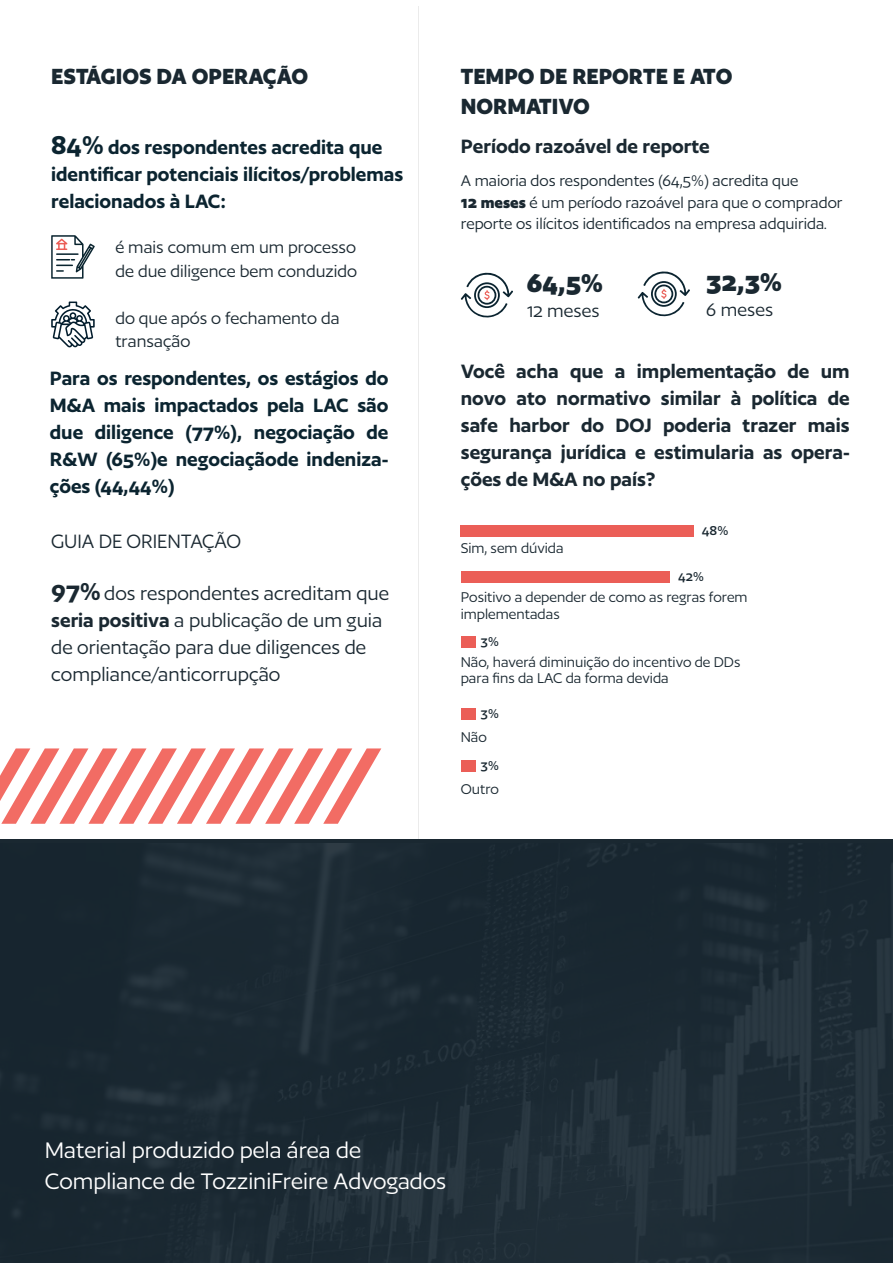
<style>
.page{position:relative;width:893px;height:1263px;background:#fff}
.page>*{position:absolute;margin:0;border:0;box-sizing:border-box;transform-origin:0 0}
.t1{font:700 30px "Author";color:#1a2831}
.t2{font:26.1px/31.3px "Author";color:#fff}
.t3{font:700 25.5px/30px "Author";color:#1a2831}
.t4{font:600 22.5px/27px "Author";color:#0b2430}
.t5{font:600 22.5px/27px "Author";color:#1a2831;text-align:justify}
.t6{font:22.5px/27px "Author";color:#1a2831}
.t7{font:21px "Author";color:#1a2831}
.t8{font:19.5px/23.4px "Author";color:#1a2831}
.t9{font:18px/21.6px "Author";color:#1a2831}
.t10{font:16.5px/16.5px "Author";color:#1a2831}
.t11{font:500 15px "Author";color:#1a2831}
.s1{font-size:30px}
.s2{font-weight:700}
.s3{font-weight:600;font-size:28.5px}
.s4{font-weight:600}
</style>
<div class="page">
<hr style="left:418px;top:6px;width:1px;height:1134px;background:#ebebeb">
<img style="left:0;top:844px;width:893px;height:419px">
<svg style="left:51px;top:235px;width:44px;height:44px"></svg>
<svg style="left:51px;top:302px;width:44px;height:45px"></svg>
<div style="left:461px;top:526px;width:233px;height:11px;background:#eb5e57"></div>
<div style="left:461px;top:571px;width:208px;height:11px;background:#eb5e57"></div>
<div style="left:461px;top:760px;width:14px;height:11px;background:#eb5e57"></div>
<div style="left:461px;top:708px;width:14px;height:11px;background:#eb5e57"></div>
<svg style="left:461px;top:273px;width:52px;height:44px"></svg>
<svg style="left:638px;top:271px;width:52px;height:45px"></svg>
<div style="left:461px;top:636px;width:14px;height:12px;background:#eb5e57"></div>
<svg style="left:0;top:748px;width:381px;height:76px"></svg>
<p class="t3" style="left:51px;top:61px;width:258px">ESTÁGIOS DA OPERAÇÃO</p>
<p class="t4" style="left:51px;top:133px;width:354px"><span class="s1">84%</span> dos respondentes acredita que identificar potenciais ilícitos/problemas relacionados à LAC:</p>
<p class="t8" style="left:115px;top:236px;width:243px">é mais comum em um processo de due diligence bem conduzido</p>
<p class="t8" style="left:115px;top:306px;width:226px">do que após o fechamento da transação</p>
<p class="t3" style="left:461px;top:61px;width:273px">TEMPO DE REPORTE E ATO<br>NORMATIVO</p>
<p class="t5" style="left:461px;top:133px;width:250px">Período razoável de reporte</p>
<p class="t9" style="left:461px;top:170px;width:383px">A maioria dos respondentes (64,5%) acredita que<br><span class="s2">12 meses</span> é um período razoável para que o comprador reporte os ilícitos identificados na empresa adquirida.</p>
<h1 class="t1" style="left:527px;top:268px;width:78px">64,5%</h1>
<h1 class="t1" style="left:706px;top:266px;width:77px">32,3%</h1>
<p class="t7" style="left:706px;top:299px;width:69px">6 meses</p>
<p class="t7" style="left:527px;top:301px;width:74px">12 meses</p>
<p class="t4" style="left:50px;top:364px;width:340px;text-align:justify">Para os respondentes, os estágios do M&amp;A mais impactados pela LAC são due diligence (77%), negociação de R&amp;W (65%)e negociaçãode indeniza&shy;ções (44,44%)</p>
<p class="t5" style="left:461px;top:357px;width:390px">Você acha que a implementação de um novo ato normativo similar à política de safe harbor do DOJ poderia trazer mais segurança jurídica e estimularia as opera&shy;ções de M&amp;A no país?</p>
<p class="t11" style="left:702px;top:523px;width:28px">48%</p>
<p class="t11" style="left:678px;top:569px;width:27px">42%</p>
<p class="t6" style="left:51px;top:528px;width:191px">GUIA DE ORIENTAÇÃO</p>
<p class="t10" style="left:461px;top:539px;width:104px">Sim, sem dúvida</p>
<p class="t10" style="left:461px;top:589px;width:288px">Positivo a depender de como as regras forem implementadas</p>
<p class="t10" style="left:461px;top:653px;width:281px">Não, haverá diminuição do incentivo de DDs para fins da LAC da forma devida</p>
<p class="t6" style="left:51px;top:579px;width:340px"><span class="s3">97%</span> dos respondentes acreditam que <span class="s4">seria positiva</span> a publicação de um guia de orientação para due diligences de compliance/anticorrupção</p>
<p class="t11" style="left:481px;top:634px;width:20px">3%</p>
<p class="t11" style="left:481px;top:705px;width:20px">3%</p>
<p class="t10" style="left:461px;top:728px;width:28px">Não</p>
<p class="t11" style="left:481px;top:758px;width:20px">3%</p>
<p class="t10" style="left:461px;top:780px;width:40px">Outro</p>
<p class="t2" style="left:45px;top:1134px;width:403px">Material produzido pela área de<br>Compliance de TozziniFreire Advogados</p>
</div>
